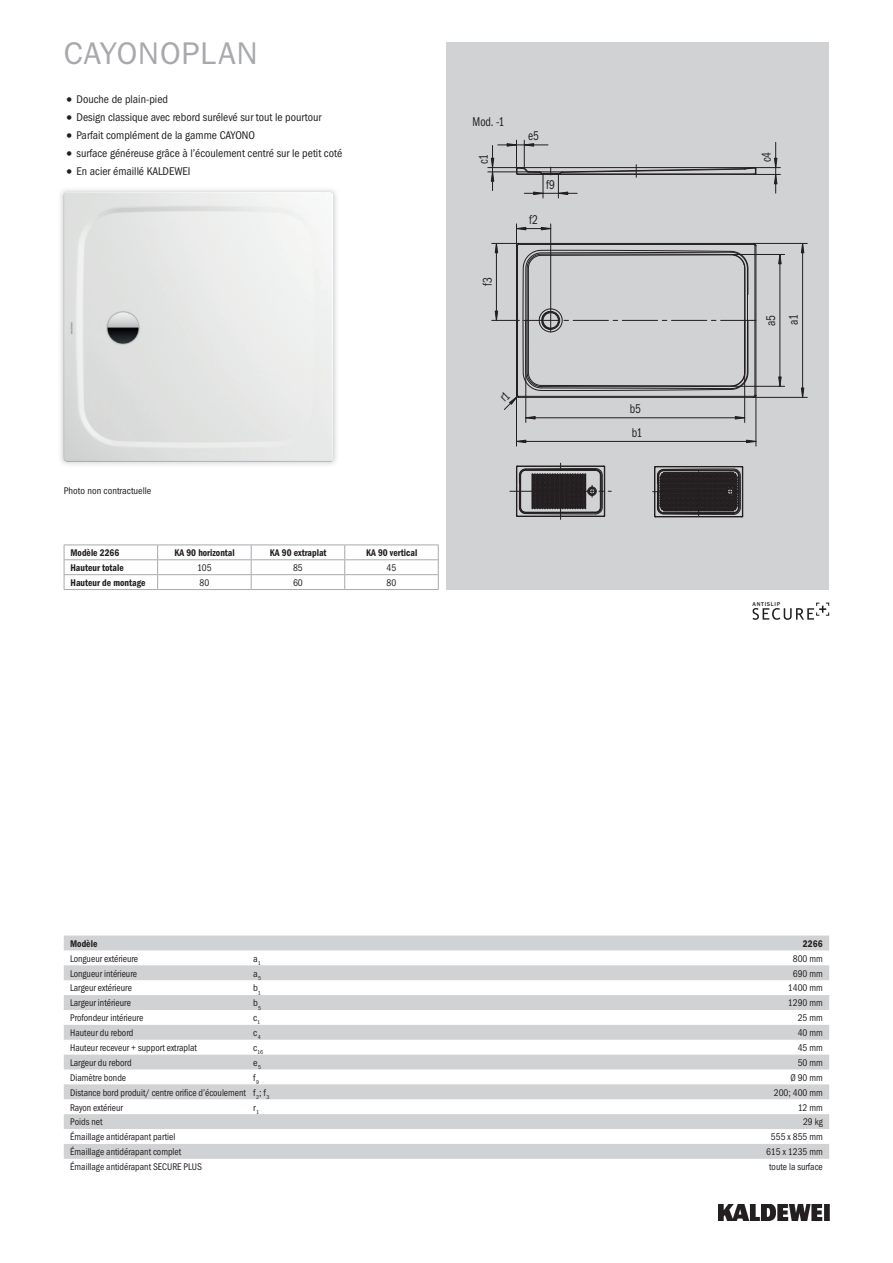
<style>
.page{position:relative;width:893px;height:1263px;background:#fff}
.page>*{position:absolute;margin:0;border:0;box-sizing:border-box;transform-origin:0 0}
.t1{font:31.5px "Franklin Gothic ITC";letter-spacing:.02em;color:#a8a9ad}
.t2{font:12.75px/23.5px "Franklin Gothic Cond ITC";letter-spacing:-.01em;color:#231f20;scale:.87 1}
.t3{font:11.25px "Franklin Gothic Cond ITC";color:#231f20}
.t4{font:9.75px "Franklin Gothic Cond ITC";color:#231f20;scale:.95 1}
.t5{font:600 9.75px "Franklin Gothic Cond ITC";color:#231f20;scale:.95 1}
.t6{font:9.75px "Franklin Gothic Cond ITC";color:#231f20}
.t7{font:500 5.7px "Franklin Gothic LT Com";letter-spacing:.12em;color:#231f20}
.t8{font:5.7px "Franklin Gothic Cond ITC";color:#231f20}
.s1{font-size:15.75px}
</style>
<div class="page">
<img style="left:719px;top:1204px;width:110px;height:16px">
<div style="left:446px;top:43px;width:383px;height:547px;background:#d1d2d4"></div>
<hr style="left:756px;top:245px;width:1px;height:150px;background:#231f20">
<hr style="left:756px;top:395px;width:1px;height:51px;background:#231f20">
<hr style="left:802px;top:243px;width:1px;height:154px;background:#231f20">
<hr style="left:754px;top:243px;width:53px;height:1px;background:#231f20">
<hr style="left:754px;top:397px;width:53px;height:1px;background:#231f20">
<svg style="left:801px;top:243px;width:3px;height:10px"></svg>
<svg style="left:801px;top:388px;width:3px;height:10px"></svg>
<hr style="left:488px;top:167px;width:30px;height:1px;background:#231f20">
<hr style="left:488px;top:172px;width:53px;height:1px;background:#231f20">
<svg style="left:491px;top:140px;width:289px;height:58px"></svg>
<hr style="left:780px;top:254px;width:1px;height:132px;background:#231f20">
<hr style="left:731px;top:254px;width:54px;height:1px;background:#231f20">
<hr style="left:731px;top:386px;width:54px;height:1px;background:#231f20">
<svg style="left:778px;top:255px;width:3px;height:9px"></svg>
<svg style="left:778px;top:377px;width:3px;height:10px"></svg>
<img style="left:60px;top:189px;width:277px;height:276px">
<img style="left:64px;top:192px;width:3px;height:162px">
<div style="left:279px;top:192px;width:54px;height:270px;background:#eef0ef"></div>
<img style="left:64px;top:354px;width:1px;height:105px">
<svg style="left:64px;top:935px;width:765px;height:224px;fill:#d3d4d6"></svg>
<svg style="left:753px;top:602px;width:76px;height:18px"></svg>
<hr style="left:64px;top:545px;width:94px;height:1px;background:#a8a9ad">
<hr style="left:158px;top:545px;width:93px;height:1px;background:#a8a9ad">
<hr style="left:251px;top:545px;width:94px;height:1px;background:#a8a9ad">
<hr style="left:345px;top:545px;width:94px;height:1px;background:#a8a9ad">
<hr style="left:64px;top:559px;width:94px;height:1px;background:#a8a9ad">
<hr style="left:158px;top:559px;width:93px;height:1px;background:#a8a9ad">
<hr style="left:251px;top:559px;width:94px;height:1px;background:#a8a9ad">
<hr style="left:345px;top:559px;width:94px;height:1px;background:#a8a9ad">
<hr style="left:64px;top:574px;width:94px;height:1px;background:#a8a9ad">
<svg style="left:64px;top:545px;width:1px;height:44px"></svg>
<hr style="left:64px;top:589px;width:94px;height:1px;background:#a8a9ad">
<hr style="left:158px;top:574px;width:93px;height:1px;background:#a8a9ad">
<svg style="left:157px;top:545px;width:1px;height:44px"></svg>
<hr style="left:158px;top:589px;width:93px;height:1px;background:#a8a9ad">
<hr style="left:251px;top:574px;width:94px;height:1px;background:#a8a9ad">
<svg style="left:251px;top:545px;width:1px;height:44px"></svg>
<hr style="left:251px;top:589px;width:94px;height:1px;background:#a8a9ad">
<hr style="left:345px;top:574px;width:94px;height:1px;background:#a8a9ad">
<svg style="left:344px;top:545px;width:1px;height:44px"></svg>
<svg style="left:438px;top:545px;width:1px;height:44px"></svg>
<hr style="left:345px;top:589px;width:94px;height:1px;background:#a8a9ad">
<svg style="left:492px;top:223px;width:264px;height:297px"></svg>
<h1 class="t1" style="left:64px;top:34px;width:195px">CAYONOPLAN</h1>
<p class="t3" style="left:64px;top:93px;width:106px"><span class="s1">•</span> Douche de plain-pied</p>
<p class="t3" style="left:64px;top:111px;width:259px"><span class="s1">•</span> Design classique avec rebord surélevé sur tout le pourtour</p>
<p class="t3" style="left:64px;top:129px;width:193px"><span class="s1">•</span> Parfait complément de la gamme CAYONO</p>
<p class="t3" style="left:64px;top:147px;width:280px"><span class="s1">•</span> surface généreuse grâce à l’écoulement centré sur le petit coté</p>
<p class="t3" style="left:64px;top:164px;width:128px"><span class="s1">•</span> En acier émaillé KALDEWEI</p>
<h2 class="t2" style="left:473px;top:110px;width:38px">Mod. -1</h2>
<h2 class="t2" style="left:472px;top:164px;width:13px;rotate:-90deg">c1</h2>
<h2 class="t2" style="left:476px;top:286px;width:12px;rotate:-90deg">f3</h2>
<h2 class="t2" style="left:528px;top:124px;width:14px">e5</h2>
<h2 class="t2" style="left:546px;top:173px;width:12px">f9</h2>
<h2 class="t2" style="left:529px;top:208px;width:12px">f2</h2>
<p class="t6" style="left:64px;top:485px;width:89px">Photo non contractuelle</p>
<p class="t5" style="left:70px;top:547px;width:53px">Modèle 2266</p>
<p class="t5" style="left:174px;top:547px;width:65px">KA 90 horizontal</p>
<p class="t5" style="left:270px;top:547px;width:61px">KA 90 extraplat</p>
<p class="t5" style="left:366px;top:547px;width:56px">KA 90 vertical</p>
<p class="t5" style="left:70px;top:562px;width:58px">Hauteur totale</p>
<p class="t4" style="left:197px;top:562px;width:17px">105</p>
<p class="t4" style="left:293px;top:562px;width:12px">85</p>
<p class="t4" style="left:387px;top:562px;width:12px">45</p>
<p class="t5" style="left:70px;top:577px;width:80px">Hauteur de montage</p>
<p class="t4" style="left:200px;top:577px;width:12px">80</p>
<p class="t4" style="left:293px;top:577px;width:12px">60</p>
<p class="t4" style="left:387px;top:577px;width:12px">80</p>
<h2 class="t2" style="left:630px;top:397px;width:16px">b5 b1</h2>
<h2 class="t2" style="left:755px;top:162px;width:14px;rotate:-90deg">c4</h2>
<h2 class="t2" style="left:759px;top:326px;width:14px;rotate:-90deg">a5</h2>
<h2 class="t2" style="left:782px;top:325px;width:14px;rotate:-90deg">a1</h2>
<p class="t7" style="left:753px;top:601px;width:29px">ANTISLIP</p>
<p class="t5" style="left:70px;top:938px;width:30px">Modèle</p>
<p class="t5" style="left:803px;top:938px;width:23px">2266</p>
<p class="t4" style="left:70px;top:953px;width:73px">Longueur extérieure</p>
<p class="t6" style="left:253px;top:953px;width:9px">a<sub>1</sub></p>
<p class="t4" style="left:793px;top:953px;width:33px">800 mm</p>
<p class="t4" style="left:70px;top:967px;width:72px">Longueur intérieure</p>
<p class="t6" style="left:253px;top:967px;width:9px">a<sub>5</sub></p>
<p class="t4" style="left:793px;top:967px;width:33px">690 mm</p>
<p class="t4" style="left:70px;top:982px;width:67px">Largeur extérieure</p>
<p class="t6" style="left:253px;top:982px;width:9px">b<sub>1</sub></p>
<p class="t4" style="left:788px;top:982px;width:38px">1400 mm</p>
<p class="t4" style="left:70px;top:997px;width:65px">Largeur intérieure</p>
<p class="t6" style="left:253px;top:997px;width:9px">b<sub>5</sub></p>
<p class="t4" style="left:788px;top:997px;width:38px">1290 mm</p>
<p class="t4" style="left:70px;top:1012px;width:79px">Profondeur intérieure</p>
<p class="t6" style="left:253px;top:1012px;width:8px">c<sub>1</sub></p>
<p class="t4" style="left:798px;top:1012px;width:28px">25 mm</p>
<p class="t4" style="left:70px;top:1027px;width:68px">Hauteur du rebord</p>
<p class="t6" style="left:253px;top:1027px;width:9px">c<sub>4</sub></p>
<p class="t4" style="left:798px;top:1027px;width:28px">40 mm</p>
<p class="t4" style="left:70px;top:1042px;width:135px">Hauteur receveur + support extraplat</p>
<p class="t8" style="left:253px;top:1049px;width:11px"><sup>c</sup>16</p>
<p class="t4" style="left:798px;top:1042px;width:28px">45 mm</p>
<p class="t4" style="left:70px;top:1057px;width:66px">Largeur du rebord</p>
<p class="t6" style="left:253px;top:1057px;width:9px">e<sub>5</sub></p>
<p class="t4" style="left:798px;top:1057px;width:28px">50 mm</p>
<p class="t4" style="left:70px;top:1072px;width:61px">Diamètre bonde</p>
<p class="t6" style="left:253px;top:1072px;width:7px">f<sub>9</sub></p>
<p class="t4" style="left:790px;top:1072px;width:36px">Ø 90 mm</p>
<p class="t4" style="left:70px;top:1087px;width:211px">Distance bord produit/ centre orifice d’écoulement f<sub>2</sub>; f<sub>3</sub></p>
<p class="t4" style="left:774px;top:1087px;width:53px">200; 400 mm</p>
<p class="t4" style="left:70px;top:1101px;width:57px">Rayon extérieur</p>
<p class="t6" style="left:253px;top:1101px;width:7px">r<sub>1</sub></p>
<p class="t4" style="left:798px;top:1101px;width:28px">12 mm</p>
<p class="t4" style="left:70px;top:1116px;width:36px">Poids net</p>
<p class="t4" style="left:803px;top:1116px;width:22px">29 kg</p>
<p class="t4" style="left:70px;top:1131px;width:112px">Émaillage antidérapant partiel</p>
<p class="t4" style="left:771px;top:1131px;width:56px">555 x 855 mm</p>
<p class="t4" style="left:70px;top:1146px;width:118px">Émaillage antidérapant complet</p>
<p class="t4" style="left:766px;top:1146px;width:61px">615 x 1235 mm</p>
<p class="t4" style="left:70px;top:1161px;width:140px">Émaillage antidérapant SECURE PLUS</p>
<p class="t4" style="left:769px;top:1161px;width:58px">toute la surface</p>
</div>
